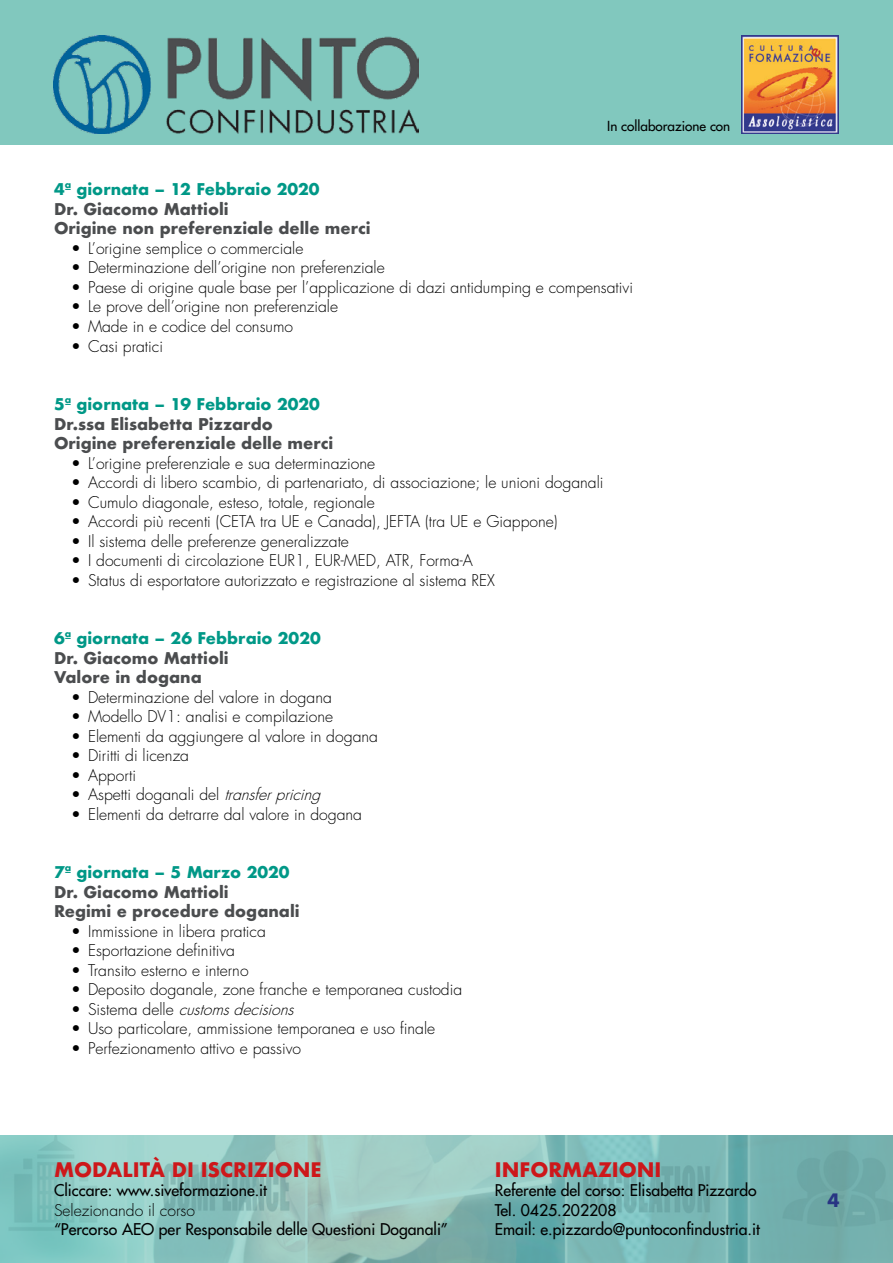
<style>
.page{position:relative;width:893px;height:1263px;background:#fff}
.page>*{position:absolute;margin:0;border:0;box-sizing:border-box;transform-origin:0 0}
.t1{font:700 19.5px "Futura";color:#cd171a}
.t2{font:700 18px "Futura";color:#283583}
.t3{font:300 15.75px "Futura";color:#000}
.t4{font:700 15.75px/19.5px "Futura";color:#4b4d4f}
.t5{font:15.75px/19.5px "Futura";color:#000}
.t6{font:700 15.75px "Futura";color:#009887}
.t7{font:italic 300 15.75px "Futura";color:#000}
.t8{font:13.5px "Futura";color:#000}
.s1{font-style:italic}
.s2{font-style:normal}
</style>
<div class="page">
<img style="left:0;top:1135px;width:893px;height:128px">
<div style="left:0;top:0;width:893px;height:145px;background:#81c8be"></div>
<img style="left:742px;top:36px;width:97px;height:97px">
<img style="left:53px;top:36px;width:365px;height:98px">
<p class="t8" style="left:607px;top:117px;width:125px">In collaborazione con</p>
<p class="t6" style="left:54px;top:178px;width:267px">4ª giornata – 12 Febbraio 2020</p>
<p class="t4" style="left:54px;top:199px;width:318px">Dr. Giacomo Mattioli<br>Origine non preferenziale delle merci</p>
<p class="t3" style="left:71px;top:238px;width:234px">• L’origine semplice o commerciale</p>
<p class="t3" style="left:71px;top:258px;width:315px">• Determinazione dell’origine non preferenziale</p>
<p class="t3" style="left:71px;top:277px;width:564px">• Paese di origine quale base per l’applicazione di dazi antidumping e compensativi</p>
<p class="t3" style="left:71px;top:297px;width:269px">• Le prove dell’origine non preferenziale</p>
<p class="t3" style="left:71px;top:316px;width:224px">• Made in e codice del consumo</p>
<p class="t3" style="left:71px;top:336px;width:94px">• Casi pratici</p>
<p class="t6" style="left:54px;top:393px;width:267px">5ª giornata – 19 Febbraio 2020</p>
<p class="t4" style="left:54px;top:414px;width:281px">Dr.ssa Elisabetta Pizzardo<br>Origine preferenziale delle merci</p>
<p class="t3" style="left:71px;top:453px;width:306px">• L’origine preferenziale e sua determinazione</p>
<p class="t3" style="left:71px;top:472px;width:534px">• Accordi di libero scambio, di partenariato, di associazione; le unioni doganali</p>
<p class="t3" style="left:71px;top:492px;width:305px">• Cumulo diagonale, esteso, totale, regionale</p>
<p class="t3" style="left:71px;top:511px;width:488px">• Accordi più recenti (CETA tra UE e Canada), JEFTA (tra UE e Giappone)</p>
<p class="t3" style="left:71px;top:531px;width:279px">• Il sistema delle preferenze generalizzate</p>
<p class="t3" style="left:71px;top:550px;width:403px">• I documenti di circolazione EUR1, EUR-MED, ATR, Forma-A</p>
<p class="t3" style="left:71px;top:570px;width:425px">• Status di esportatore autorizzato e registrazione al sistema REX</p>
<p class="t6" style="left:54px;top:627px;width:268px">6ª giornata – 26 Febbraio 2020</p>
<p class="t4" style="left:54px;top:648px;width:176px">Dr. Giacomo Mattioli<br>Valore in dogana</p>
<p class="t3" style="left:71px;top:687px;width:262px">• Determinazione del valore in dogana</p>
<p class="t3" style="left:71px;top:706px;width:264px">• Modello DV1: analisi e compilazione</p>
<p class="t3" style="left:71px;top:726px;width:309px">• Elementi da aggiungere al valore in dogana</p>
<p class="t3" style="left:71px;top:745px;width:120px">• Diritti di licenza</p>
<p class="t3" style="left:71px;top:765px;width:67px">• Apporti</p>
<p class="t3" style="left:71px;top:784px;width:256px">• Aspetti doganali del <span class="s1">transferpricing</span></p>
<p class="t3" style="left:71px;top:804px;width:293px">• Elementi da detrarre dal valore in dogana</p>
<p class="t6" style="left:54px;top:861px;width:237px">7ª giornata – 5 Marzo 2020</p>
<p class="t4" style="left:54px;top:882px;width:247px">Dr. Giacomo Mattioli<br>Regimi e procedure doganali</p>
<p class="t3" style="left:71px;top:921px;width:196px">• Immissione in libera pratica</p>
<p class="t3" style="left:71px;top:940px;width:165px">• Esportazione definitiva</p>
<p class="t3" style="left:71px;top:960px;width:179px">• Transito esterno e interno</p>
<p class="t3" style="left:71px;top:979px;width:393px">• Deposito doganale, zone franche e temporanea custodia</p>
<p class="t7" style="left:71px;top:999px;width:230px"><span class="s2">• S i s t e m a d e l l e</span> customsdecisions</p>
<p class="t3" style="left:71px;top:1018px;width:366px">• Uso particolare, ammissione temporanea e uso finale</p>
<p class="t3" style="left:71px;top:1038px;width:232px">• Perfezionamento attivo e passivo</p>
<p class="t1" style="left:54px;top:1155px;width:269px">MODALITÀ DI ISCRIZIONE</p>
<p class="t5" style="left:54px;top:1180px;width:215px">Cliccare: www.siveformazione.it</p>
<p class="t3" style="left:54px;top:1200px;width:142px">Selezionando il corso</p>
<p class="t5" style="left:54px;top:1219px;width:395px">“Percorso AEO per Responsabile delle Questioni Doganali”</p>
<p class="t1" style="left:495px;top:1155px;width:168px">INFORMAZIONI</p>
<p class="t5" style="left:495px;top:1180px;width:266px">Referente del corso: Elisabetta Pizzardo<br>Tel. 0425.202208<br>Email: e.pizzardo@puntoconfindustria.it</p>
<p class="t2" style="left:828px;top:1187px;width:14px">4</p>
</div>
